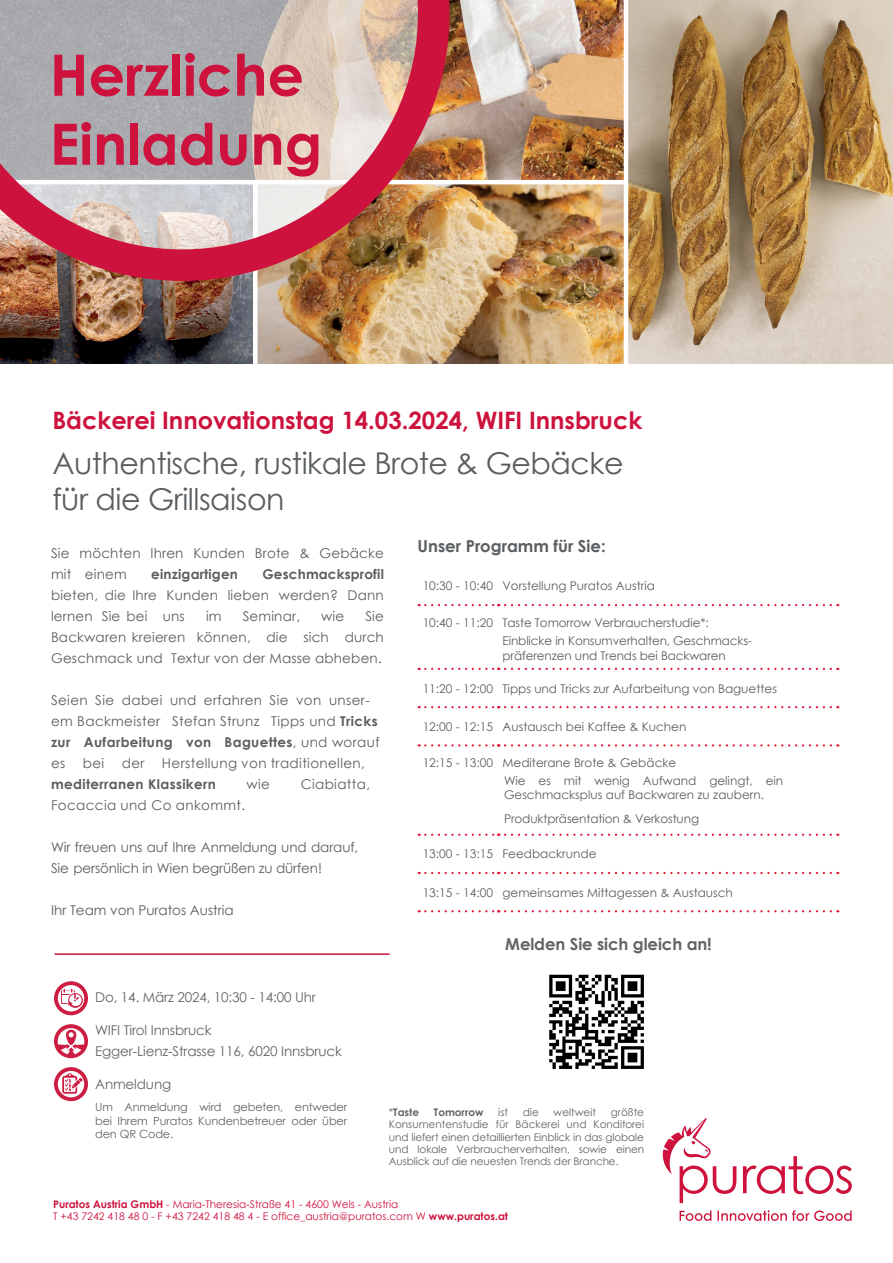
<style>
.page{position:relative;width:893px;height:1263px;background:#fff}
.page>*{position:absolute;margin:0;border:0;box-sizing:border-box;transform-origin:0 0}
.t1{font:700 57px/69px "Century Gothic";color:#cd123d}
.t2{font:30px/36px "Century Gothic";letter-spacing:-.015em;color:#5a5e61}
.t3{font:700 24px "Century Gothic";color:#cd123d}
.t4{font:700 16.5px "Century Gothic";letter-spacing:-.005em;color:#636466}
.t5{font:700 16.5px "Century Gothic";color:#5a5e61}
.t6{font:13.5px/21px "Century Gothic";letter-spacing:.015em;color:#5a5e61}
.t7{font:13.5px/21px "Century Gothic";letter-spacing:-.01em;color:#636366}
.t8{font:13.5px/21px "Century Gothic";letter-spacing:-.01em;color:#5a5e61}
.t9{font:700 13.5px "Century Gothic";letter-spacing:.015em;color:#5a5e61}
.t10{font:13.5px "Century Gothic";letter-spacing:-.005em;color:#5a5e61}
.t11{font:12px/18.3px "Century Gothic";color:#5a5e61}
.t12{font:11.25px/13.5px "Century Gothic";letter-spacing:-.01em;color:#636366;text-align:justify}
.t13{font:10.5px/12.3px "Century Gothic";letter-spacing:-.01em;color:#636366;text-align:justify}
.t14{font:10.5px/12.6px "Century Gothic";color:#cd123d}
.t15{font:700 10.5px "Century Gothic Pro";color:#636366}
.s1{font-weight:700}
.s2{font-weight:400}
</style>
<div class="page">
<img style="left:628px;top:1px;width:265px;height:362px">
<svg style="left:663px;top:1118px;width:73px;height:85px"></svg>
<svg style="left:680px;top:1210px;width:172px;height:11px"></svg>
<svg style="left:743px;top:1156px;width:109px;height:38px"></svg>
<hr style="left:55px;top:953px;width:335px;height:2px;background:#cd123d">
<svg style="left:54px;top:1067px;width:34px;height:34px"></svg>
<div style="left:58px;top:1071px;width:26px;height:26px;background:#fff;border-radius:50%"></div>
<svg style="left:62px;top:1073px;width:21px;height:21px"></svg>
<svg style="left:54px;top:1024px;width:34px;height:34px"></svg>
<svg style="left:58px;top:1028px;width:26px;height:26px"></svg>
<svg style="left:54px;top:981px;width:34px;height:34px"></svg>
<div style="left:58px;top:985px;width:26px;height:26px;background:#fff;border-radius:50%"></div>
<svg style="left:61px;top:989px;width:22px;height:19px"></svg>
<svg style="left:418px;top:669px;width:420px;height:242px"></svg>
<hr style="left:498px;top:668px;width:339px;height:2px;background:#fff">
<hr style="left:498px;top:706px;width:339px;height:2px;background:#fff">
<hr style="left:498px;top:744px;width:339px;height:2px;background:#fff">
<hr style="left:498px;top:834px;width:339px;height:2px;background:#fff">
<hr style="left:498px;top:872px;width:339px;height:2px;background:#fff">
<hr style="left:498px;top:910px;width:339px;height:2px;background:#fff">
<svg style="left:419px;top:604px;width:80px;height:2px"></svg>
<svg style="left:505px;top:604px;width:333px;height:2px"></svg>
<svg style="left:419px;top:668px;width:80px;height:2px"></svg>
<svg style="left:505px;top:668px;width:333px;height:2px"></svg>
<svg style="left:419px;top:706px;width:80px;height:2px"></svg>
<svg style="left:505px;top:706px;width:333px;height:2px"></svg>
<svg style="left:419px;top:744px;width:80px;height:2px"></svg>
<svg style="left:505px;top:744px;width:333px;height:2px"></svg>
<svg style="left:419px;top:834px;width:80px;height:2px"></svg>
<svg style="left:505px;top:834px;width:333px;height:2px"></svg>
<svg style="left:419px;top:872px;width:80px;height:2px"></svg>
<svg style="left:505px;top:872px;width:333px;height:2px"></svg>
<svg style="left:419px;top:910px;width:80px;height:2px"></svg>
<svg style="left:505px;top:910px;width:333px;height:2px"></svg>
<img style="left:0;top:281px;width:253px;height:83px">
<img style="left:257px;top:184px;width:367px;height:180px">
<img style="left:449px;top:0;width:175px;height:180px">
<img style="left:0;top:0;width:449px;height:281px">
<img style="left:549px;top:974px;width:95px;height:95px">
<h1 class="t1" style="left:50px;top:38px;width:274px">Herzliche<br>Einladung</h1>
<h3 class="t3" style="left:52px;top:402px;width:591px">Bäckerei Innovationstag 14.03.2024, WIFI Innsbruck</h3>
<h2 class="t2" style="left:52px;top:445px;width:573px">Authentische, rustikale Brote &amp; Gebäcke für die Grillsaison</h2>
<p class="t6" style="left:51px;top:542px;width:334px">Sie möchten Ihren Kunden Brote &amp; Gebäcke mit einem</p>
<h3 class="t5" style="left:418px;top:533px;width:190px">Unser Programm für Sie:</h3>
<p class="t11" style="left:423px;top:577px;width:234px">10:30 - 10:40 Vorstellung Puratos Austria</p>
<p class="t11" style="left:502px;top:613px;width:251px;text-indent:-80px">10:40 - 11:20 Taste Tomorrow Verbraucherstudie*:<br>Einblicke in Konsumverhalten, Geschmacks-</p>
<p class="t11" style="left:502px;top:646px;width:225px">präferenzen und Trends bei Backwaren</p>
<p class="t11" style="left:423px;top:679px;width:356px">11:20 - 12:00 Tipps und Tricks zur Aufarbeitung von Baguettes</p>
<p class="t11" style="left:423px;top:717px;width:265px">12:00 - 12:15 Austausch bei Kaffee &amp; Kuchen</p>
<p class="t11" style="left:504px;top:754px;width:281px;line-height:17.4px;text-indent:-81px">12:15 - 13:00 Mediterane Brote &amp; Gebäcke<br>Wie es mit wenig Aufwand gelingt, ein</p>
<p class="t11" style="left:504px;top:783px;width:261px;line-height:24px">Geschmacksplus auf Backwaren zu zaubern.<br>Produktpräsentation &amp; Verkostung</p>
<p class="t11" style="left:423px;top:845px;width:175px">13:00 - 13:15 Feedbackrunde</p>
<p class="t11" style="left:423px;top:883px;width:312px">13:15 - 14:00 gemeinsames Mittagessen &amp; Austausch</p>
<p class="t9" style="left:151px;top:563px;width:88px">einzigartigen</p>
<p class="t9" style="left:262px;top:563px;width:123px">Geschmacksprofil</p>
<p class="t6" style="left:51px;top:584px;width:334px">bieten, die Ihre Kunden lieben werden? Dann lernen Sie bei uns</p>
<p class="t6" style="left:51px;top:605px;width:334px;text-align:justify;text-indent:314px">Sie Backwaren kreieren können, die sich durch Geschmack und Textur von der Masse abheben.</p>
<p class="t6" style="left:51px;top:689px;width:330px">Seien Sie dabei und erfahren Sie von unser&shy;em Backmeister Stefan Strunz Tipps und <span class="s1">Tricks zur Aufarbeitung von Baguettes</span>, und worauf es</p>
<p class="t6" style="left:206px;top:605px;width:17px">im</p>
<p class="t6" style="left:243px;top:605px;width:59px">Seminar,</p>
<p class="t6" style="left:321px;top:605px;width:25px">wie</p>
<p class="t6" style="left:83px;top:752px;width:23px">bei</p>
<p class="t6" style="left:122px;top:752px;width:24px">der</p>
<p class="t6" style="left:162px;top:752px;width:204px">Herstellung von traditionellen,</p>
<p class="t9" style="left:51px;top:773px;width:166px">mediterranen Klassikern</p>
<p class="t6" style="left:247px;top:773px;width:25px">wie</p>
<p class="t6" style="left:301px;top:773px;width:71px">Ciabiatta,</p>
<p class="t6" style="left:51px;top:794px;width:196px">Focaccia und Co ankommt.</p>
<p class="t8" style="left:51px;top:836px;width:309px">Wir freuen uns auf Ihre Anmeldung und darauf,<br>Sie persönlich in Wien begrüßen zu dürfen!</p>
<p class="t10" style="left:51px;top:900px;width:184px">Ihr Team von Puratos Austria</p>
<p class="t7" style="left:95px;top:987px;width:222px">Do, 14. März 2024, 10:30 - 14:00 Uhr</p>
<p class="t7" style="left:95px;top:1020px;width:248px">WIFI Tirol Innsbruck<br>Egger-Lienz-Strasse 116, 6020 Innsbruck</p>
<p class="t7" style="left:95px;top:1074px;width:78px">Anmeldung</p>
<p class="t12" style="left:95px;top:1100px;width:254px">Um Anmeldung wird gebeten, entweder bei Ihrem Puratos Kundenbetreuer oder über den QR Code.</p>
<h3 class="t4" style="left:505px;top:932px;width:208px">Melden Sie sich gleich an!</h3>
<p class="t13" style="left:389px;top:1106px;width:257px;text-indent:222px">größte Konsumentenstudie für Bäckerei und Konditorei und liefert einen detaillierten Einblick in das globale und lokale Verbraucherverhalten, sowie einen Ausblick auf die neuesten Trends der Branche.</p>
<p class="t15" style="left:389px;top:1106px;width:32px"><span class="s2">*</span>Taste</p>
<p class="t15" style="left:434px;top:1106px;width:51px">Tomorrow</p>
<p class="t13" style="left:498px;top:1106px;width:11px">ist</p>
<p class="t13" style="left:523px;top:1106px;width:18px">die</p>
<p class="t13" style="left:554px;top:1106px;width:44px">weltweit</p>
<p class="t14" style="left:53px;top:1197px;width:456px"><span class="s1">Puratos Austria GmbH</span> - Maria-Theresia-Straße 41 - 4600 Wels - Austria<br>T +43 7242 418 48 0 - F +43 7242 418 48 4 - E office_austria@puratos.com W <span class="s1">www.puratos.at</span></p>
</div>
